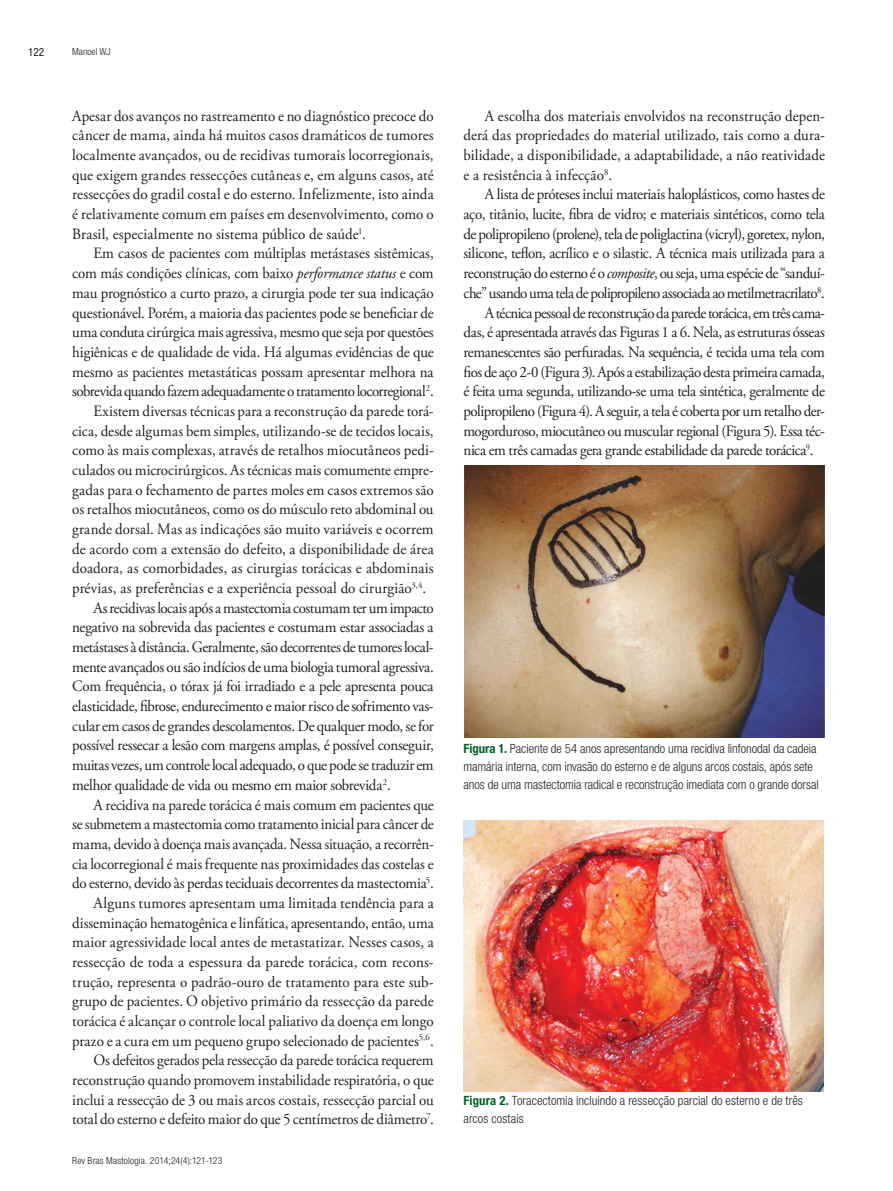
<style>
.page{position:relative;width:893px;height:1191px;background:#fff}
.page>*{position:absolute;margin:0;border:0;box-sizing:border-box;transform-origin:0 0}
.t1{font:15.75px/19.6px "Adobe Garamond Pro";letter-spacing:-.015em;color:#231f20;text-align:justify;scale:.95 1}
.t2{font:15.75px "Adobe Garamond Pro";letter-spacing:.005em;color:#231f20;scale:.95 1}
.t3{font:15.75px "Adobe Garamond Pro";letter-spacing:-.035em;color:#231f20;scale:.95 1}
.t4{font:15.75px "Adobe Garamond Pro";letter-spacing:.01em;color:#231f20;scale:.95 1}
.t5{font:15.75px "Adobe Garamond Pro";letter-spacing:-.04em;color:#231f20;scale:.95 1}
.t6{font:300 condensed 12.75px/18px "Helvetica Neue LT Std";color:#231f20}
.t7{font:condensed 11.25px "Helvetica Neue LT Std";color:#231f20}
.t8{font:300 condensed 9.75px "Helvetica Neue LT Std";letter-spacing:.015em;color:#231f20}
.s1{font-style:italic}
.s2{font-weight:700;color:#006224}
</style>
<div class="page">
<img style="left:463px;top:820px;width:361px;height:271px">
<img style="left:464px;top:465px;width:361px;height:272px">
<p class="t7" style="left:28px;top:46px;width:18px">122</p>
<p class="t8" style="left:72px;top:46px;width:40px">Manoel WJ</p>
<p class="t1" style="left:72px;top:106px;width:382px">Apesar dos avanços no rastreamento e no diagnóstico precoce do câncer de mama, ainda há muitos casos dramáticos de tumores localmente avançados, ou de recidivas tumorais locorregionais, que exigem grandes ressecções cutâneas e, em alguns casos, até ressecções do gradil costal e do esterno. Infelizmente, isto ainda é relativamente comum em países em desenvolvimento, como o Brasil, especialmente no sistema público de saúde<sup>1</sup>.</p>
<p class="t1" style="left:94px;top:244px;width:360px">Em casos de pacientes com múltiplas metástases sistêmicas,</p>
<p class="t1" style="left:72px;top:264px;width:382px">com más condições clínicas, com baixo <span class="s1">performance status</span> e com</p>
<p class="t1" style="left:72px;top:283px;width:382px">mau prognóstico a curto prazo, a cirurgia pode ter sua indicação</p>
<p class="t1" style="left:72px;top:303px;width:382px">questionável. Porém, a maioria das pacientes pode se beneficiar de</p>
<p class="t1" style="left:72px;top:323px;width:382px">uma conduta cirúrgica mais agressiva, mesmo que seja por questões</p>
<p class="t1" style="left:72px;top:343px;width:382px">higiênicas e de qualidade de vida. Há algumas evidências de que</p>
<p class="t1" style="left:72px;top:362px;width:382px">mesmo as pacientes metastáticas possam apresentar melhora na</p>
<p class="t3" style="left:72px;top:382px;width:382px">sobrevida quando fazem adequadamente o tratamento locorregional<sup>2</sup>.</p>
<p class="t1" style="left:94px;top:402px;width:360px">Existem diversas técnicas para a reconstrução da parede torá-</p>
<p class="t1" style="left:72px;top:421px;width:382px">cica, desde algumas bem simples, utilizando-se de tecidos locais,</p>
<p class="t4" style="left:72px;top:441px;width:382px">como às mais complexas, através de retalhos miocutâneos pedi-</p>
<p class="t1" style="left:72px;top:461px;width:382px">culados ou microcirúrgicos. As técnicas mais comumente empre-</p>
<p class="t2" style="left:72px;top:480px;width:382px">gadas para o fechamento de partes moles em casos extremos são</p>
<p class="t1" style="left:72px;top:500px;width:382px">os retalhos miocutâneos, como os do músculo reto abdominal ou</p>
<p class="t2" style="left:72px;top:519px;width:382px">grande dorsal. Mas as indicações são muito variáveis e ocorrem</p>
<p class="t1" style="left:72px;top:539px;width:382px">de acordo com a extensão do defeito, a disponibilidade de área</p>
<p class="t2" style="left:72px;top:559px;width:382px">doadora, as comorbidades, as cirurgias torácicas e abdominais</p>
<p class="t2" style="left:72px;top:578px;width:374px">prévias, as preferências e a experiência pessoal do cirurgião<sup>3,4</sup>.</p>
<p class="t1" style="left:94px;top:598px;width:360px">As recidivas locais após a mastectomia costumam ter um impacto</p>
<p class="t1" style="left:72px;top:618px;width:382px">negativo na sobrevida das pacientes e costumam estar associadas a</p>
<p class="t1" style="left:72px;top:638px;width:382px">metástases à distância. Geralmente, são decorrentes de tumores local-</p>
<p class="t1" style="left:72px;top:657px;width:382px">mente avançados ou são indícios de uma biologia tumoral agressiva.</p>
<p class="t1" style="left:72px;top:677px;width:382px">Com frequência, o tórax já foi irradiado e a pele apresenta pouca</p>
<p class="t1" style="left:72px;top:697px;width:382px">elasticidade, fibrose, endurecimento e maior risco de sofrimento vas-</p>
<p class="t1" style="left:72px;top:716px;width:382px">cular em casos de grandes descolamentos. De qualquer modo, se for</p>
<p class="t1" style="left:72px;top:736px;width:382px">possível ressecar a lesão com margens amplas, é possível conseguir,</p>
<p class="t1" style="left:72px;top:756px;width:382px">muitas vezes, um controle local adequado, o que pode se traduzir em</p>
<p class="t1" style="left:72px;top:775px;width:337px">melhor qualidade de vida ou mesmo em maior sobrevida<sup>2</sup>.</p>
<p class="t1" style="left:94px;top:795px;width:360px">A recidiva na parede torácica é mais comum em pacientes que</p>
<p class="t1" style="left:72px;top:815px;width:382px">se submetem a mastectomia como tratamento inicial para câncer de</p>
<p class="t1" style="left:72px;top:834px;width:382px">mama, devido à doença mais avançada. Nessa situação, a recorrên-</p>
<p class="t1" style="left:72px;top:854px;width:382px">cia locorregional é mais frequente nas proximidades das costelas e</p>
<p class="t1" style="left:72px;top:874px;width:382px">do esterno, devido às perdas teciduais decorrentes da mastectomia<sup>5</sup>.</p>
<p class="t2" style="left:94px;top:893px;width:360px">Alguns tumores apresentam uma limitada tendência para a</p>
<p class="t1" style="left:72px;top:913px;width:382px">disseminação hematogênica e linfática, apresentando, então, uma</p>
<p class="t4" style="left:72px;top:932px;width:382px">maior agressividade local antes de metastatizar. Nesses casos, a</p>
<p class="t2" style="left:72px;top:952px;width:382px">ressecção de toda a espessura da parede torácica, com recons-</p>
<p class="t2" style="left:72px;top:972px;width:382px">trução, representa o padrão-ouro de tratamento para este sub-</p>
<p class="t2" style="left:72px;top:992px;width:382px">grupo de pacientes. O objetivo primário da ressecção da parede</p>
<p class="t1" style="left:72px;top:1011px;width:382px">torácica é alcançar o controle local paliativo da doença em longo</p>
<p class="t1" style="left:72px;top:1031px;width:382px">prazo e a cura em um pequeno grupo selecionado de pacientes<sup>5,6</sup>.</p>
<p class="t1" style="left:94px;top:1051px;width:360px">Os defeitos gerados pela ressecção da parede torácica requerem</p>
<p class="t1" style="left:72px;top:1070px;width:382px">reconstrução quando promovem instabilidade respiratória, o que</p>
<p class="t1" style="left:72px;top:1090px;width:382px">inclui a ressecção de 3 ou mais arcos costais, ressecção parcial ou</p>
<p class="t1" style="left:72px;top:1110px;width:382px">total do esterno e defeito maior do que 5 centímetros de diâmetro<sup>7</sup>.</p>
<p class="t8" style="left:72px;top:1155px;width:152px">Rev Bras Mastologia. 2014;24(4):121-123</p>
<p class="t1" style="left:463px;top:106px;width:382px;text-indent:21px">A escolha dos materiais envolvidos na reconstrução depen&shy;derá das propriedades do material utilizado, tais como a dura&shy;bilidade, a disponibilidade, a adaptabilidade, a não reatividade e a resistência à infecção<sup>8</sup>.</p>
<p class="t1" style="left:485px;top:185px;width:360px">A lista de próteses inclui materiais haloplásticos, como hastes de</p>
<p class="t1" style="left:463px;top:205px;width:382px">aço, titânio, lucite, fibra de vidro; e materiais sintéticos, como tela</p>
<p class="t3" style="left:463px;top:224px;width:382px">de polipropileno (prolene), tela de poliglactina (vicryl), goretex, nylon,</p>
<p class="t1" style="left:463px;top:244px;width:382px">silicone, teflon, acrílico e o silastic. A técnica mais utilizada para a</p>
<p class="t3" style="left:463px;top:264px;width:382px">reconstrução do esterno é o <span class="s1">composite</span>, ou seja, uma espécie de “sanduí-</p>
<p class="t3" style="left:463px;top:283px;width:382px">che” usando uma tela de polipropileno associada ao metilmetracrilato<sup>8</sup>.</p>
<p class="t5" style="left:485px;top:303px;width:360px">A técnica pessoal de reconstrução da parede torácica, em três cama-</p>
<p class="t1" style="left:463px;top:323px;width:382px">das, é apresentada através das Figuras 1 a 6. Nela, as estruturas ósseas</p>
<p class="t1" style="left:463px;top:343px;width:382px">remanescentes são perfuradas. Na sequência, é tecida uma tela com</p>
<p class="t1" style="left:463px;top:362px;width:382px">fios de aço 2-0 (Figura 3). Após a estabilização desta primeira camada,</p>
<p class="t1" style="left:463px;top:382px;width:382px">é feita uma segunda, utilizando-se uma tela sintética, geralmente de</p>
<p class="t1" style="left:463px;top:402px;width:382px">polipropileno (Figura 4). A seguir, a tela é coberta por um retalho der-</p>
<p class="t1" style="left:463px;top:421px;width:382px">mogorduroso, miocutâneo ou muscular regional (Figura 5). Essa téc-</p>
<p class="t1" style="left:463px;top:441px;width:370px">nica em três camadas gera grande estabilidade da parede torácica<sup>9</sup>.</p>
<p class="t6" style="left:463px;top:739px;width:357px"><span class="s2">Figura 1.</span> Paciente de 54 anos apresentando uma recidiva linfonodal da cadeia mamária interna, com invasão do esterno e de alguns arcos costais, após sete anos de uma mastectomia radical e reconstrução imediata com o grande dorsal</p>
<p class="t6" style="left:463px;top:1091px;width:341px"><span class="s2">Figura 2.</span> Toracectomia incluindo a ressecção parcial do esterno e de três arcos costais</p>
</div>
